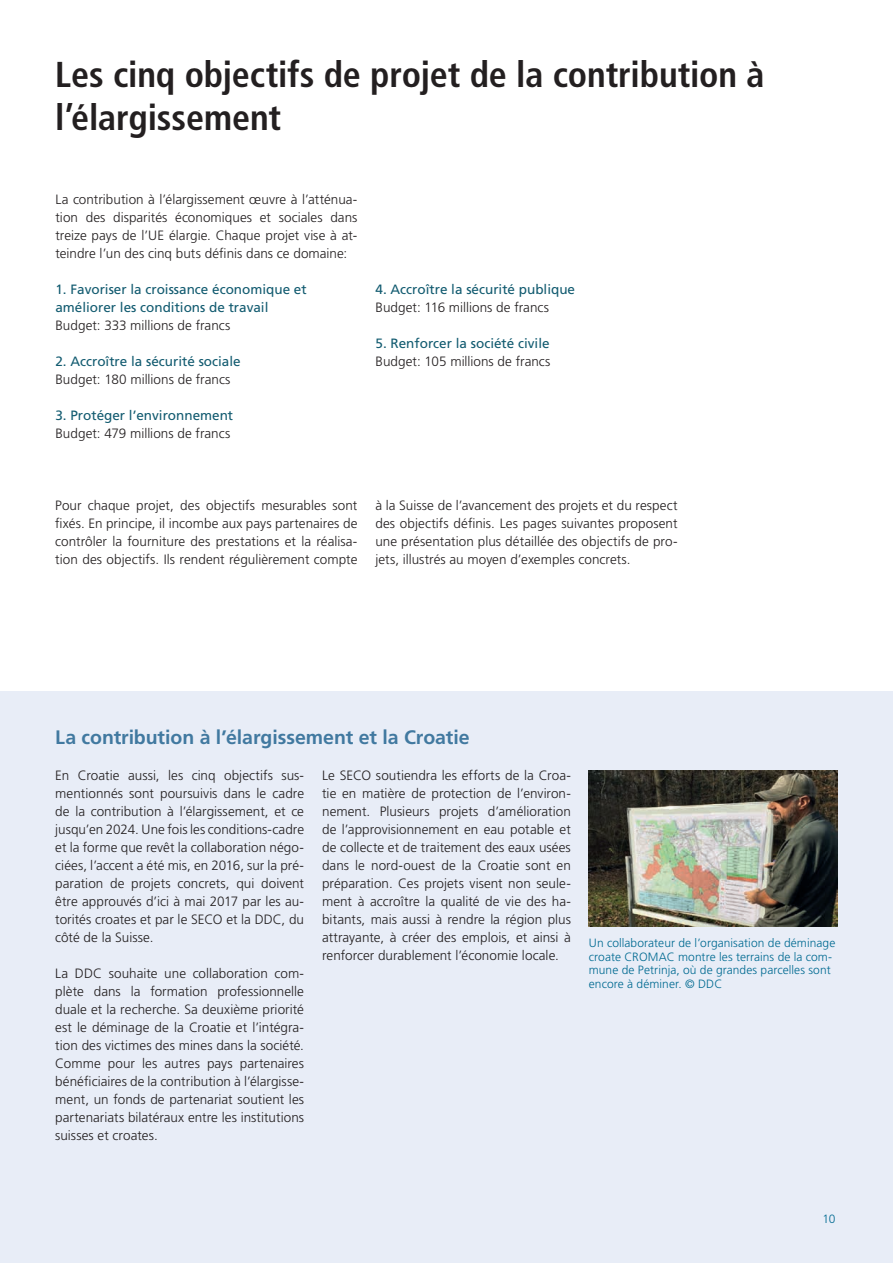
<style>
.page{position:relative;width:893px;height:1263px;background:#fff}
.page>*{position:absolute;margin:0;border:0;box-sizing:border-box;transform-origin:0 0}
._2_Kapitel_CondBold{font:700 condensed 36px/43.2px "Frutiger LT Pro";letter-spacing:-.005em;color:#231f20}
.Zwischentitel_13pt_s{font:700 19.5px "Frutiger LT Pro";letter-spacing:-.005em;color:#4179a0}
._4_Lauftext_9pt{font:300 13.5px/18px "Frutiger LT Pro";color:#231f20;text-align:justify}
._4_Fragen_Ziele_Lead{font:13.5px "Frutiger LT Pro";color:#125b70}
._5_Legende{font:300 12px/13.5px "Frutiger LT Pro";letter-spacing:.005em;color:#006a91}
</style>
<div class="page">
<div style="left:0;top:692px;width:893px;height:571px;background:#e8edf7"></div>
<img style="left:589px;top:770px;width:249px;height:156px">
<p class="_2_Kapitel_CondBold" style="left:55px;top:53px;width:711px">Les cinq objectifs de projet de la contribution à l’élargissement</p>
<p class="_4_Lauftext_9pt" style="left:55px;top:190px;width:303px">La contribution à l’élargissement œuvre à l’atténua&shy;tion des disparités économiques et sociales dans treize pays de l’UE élargie. Chaque projet vise à at&shy;teindre l’un des cinq buts définis dans ce domaine:</p>
<p class="_4_Fragen_Ziele_Lead" style="left:55px;top:281px;width:253px">1. Favoriser la croissance économique et</p>
<p class="_4_Fragen_Ziele_Lead" style="left:55px;top:299px;width:215px">améliorer les conditions de travail</p>
<p class="_4_Lauftext_9pt" style="left:55px;top:316px;width:176px">Budget: 333 millions de francs</p>
<p class="_4_Fragen_Ziele_Lead" style="left:55px;top:353px;width:187px">2. Accroître la sécurité sociale</p>
<p class="_4_Lauftext_9pt" style="left:55px;top:370px;width:177px">Budget: 180 millions de francs</p>
<p class="_4_Fragen_Ziele_Lead" style="left:55px;top:407px;width:179px">3. Protéger l’environnement</p>
<p class="_4_Lauftext_9pt" style="left:55px;top:424px;width:176px">Budget: 479 millions de francs</p>
<p class="_4_Fragen_Ziele_Lead" style="left:376px;top:281px;width:201px">4. Accroître la sécurité publique</p>
<p class="_4_Lauftext_9pt" style="left:376px;top:298px;width:175px">Budget: 116 millions de francs</p>
<p class="_4_Fragen_Ziele_Lead" style="left:376px;top:335px;width:176px">5. Renforcer la société civile</p>
<p class="_4_Lauftext_9pt" style="left:376px;top:352px;width:176px">Budget: 105 millions de francs</p>
<p class="_4_Lauftext_9pt" style="left:55px;top:496px;width:304px">Pour chaque projet, des objectifs mesurables sont fixés. En principe, il incombe aux pays partenaires de contrôler la fourniture des prestations et la réalisa&shy;tion des objectifs. Ils rendent régulièrement compte</p>
<p class="_4_Lauftext_9pt" style="left:375px;top:496px;width:304px">à la Suisse de l’avancement des projets et du respect des objectifs définis. Les pages suivantes proposent une présentation plus détaillée des objectifs de pro&shy;jets, illustrés au moyen d’exemples concrets.</p>
<p class="Zwischentitel_13pt_s" style="left:55px;top:725px;width:416px">La contribution à l’élargissement et la Croatie</p>
<p class="_4_Lauftext_9pt" style="left:55px;top:766px;width:250px">En Croatie aussi, les cinq objectifs sus&shy;mentionnés sont poursuivis dans le cadre de la contribution à l’élargissement, et ce jusqu’en 2024. Une fois les conditions-cadre et la forme que revêt la collaboration négo&shy;ciées, l’accent a été mis, en 2016, sur la pré&shy;paration de projets concrets, qui doivent être approuvés d’ici à mai 2017 par les au&shy;torités croates et par le SECO et la DDC, du côté de la Suisse.</p>
<p class="_4_Lauftext_9pt" style="left:55px;top:964px;width:250px">La DDC souhaite une collaboration com&shy;plète dans la formation professionnelle duale et la recherche. Sa deuxième priorité est le déminage de la Croatie et l’intégra&shy;tion des victimes des mines dans la société.<br>Comme pour les autres pays partenaires bénéficiaires de la contribution à l’élargisse&shy;ment, un fonds de partenariat soutient les partenariats bilatéraux entre les institutions suisses et croates.</p>
<p class="_4_Lauftext_9pt" style="left:322px;top:766px;width:250px">Le SECO soutiendra les efforts de la Croa&shy;tie en matière de protection de l’environ&shy;nement. Plusieurs projets d’amélioration de l’approvisionnement en eau potable et de collecte et de traitement des eaux usées dans le nord-ouest de la Croatie sont en préparation. Ces projets visent non seule&shy;ment à accroître la qualité de vie des ha&shy;bitants, mais aussi à rendre la région plus attrayante, à créer des emplois, et ainsi à renforcer durablement l’économie locale.</p>
<p class="_5_Legende" style="left:589px;top:936px;width:248px">Un collaborateur de l’organisation de déminage croate CROMAC montre les terrains de la com&shy;mune de Petrinja, où de grandes parcelles sont encore à déminer. © DDC</p>
<p class="_5_Legende" style="left:822px;top:1212px;width:14px">10</p>
</div>
